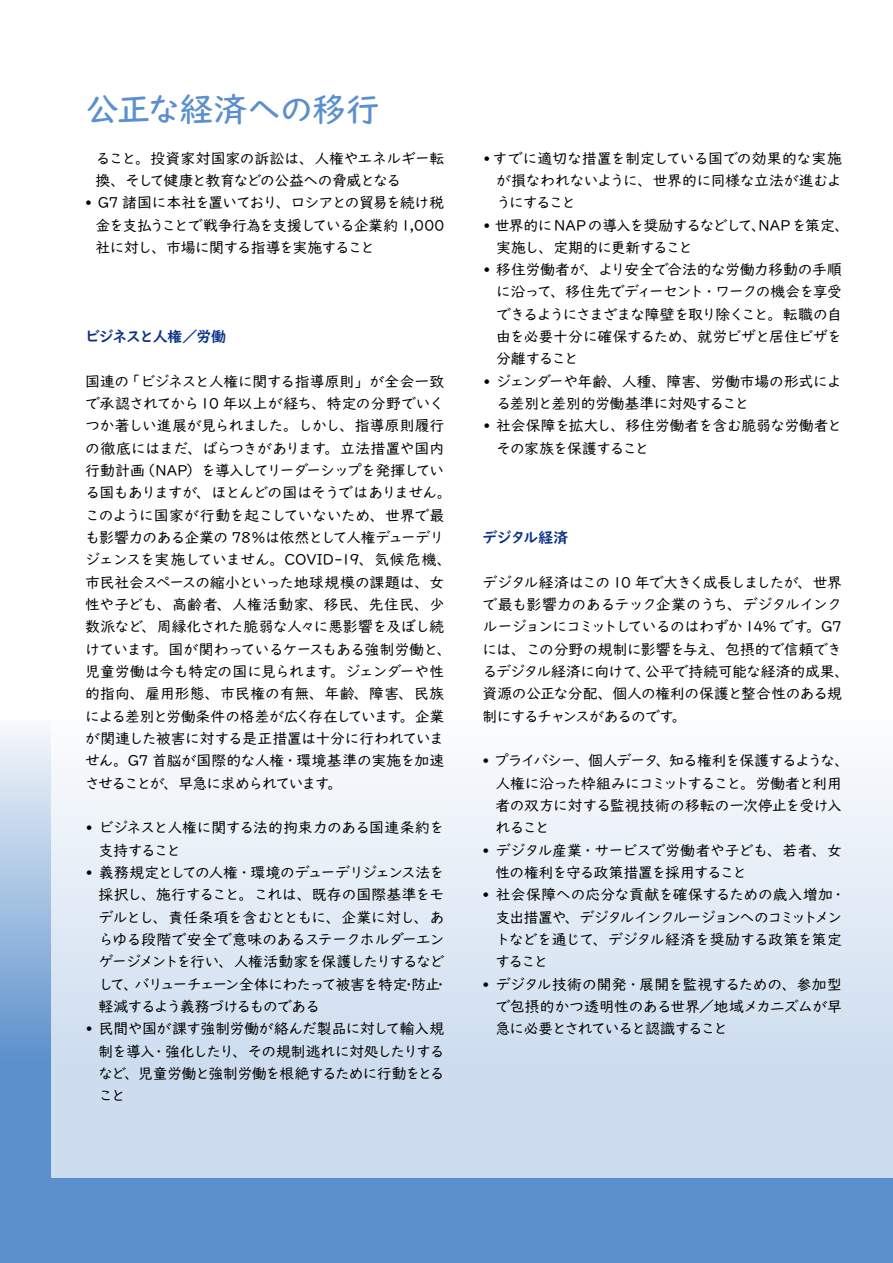
<style>
.page{position:relative;width:893px;height:1263px;background:#fff}
.page>*{position:absolute;margin:0;border:0;box-sizing:border-box;transform-origin:0 0}
.t1{font:500 34.05px "UD Digi Kyokasho Pro N";letter-spacing:-.04em;color:#5b90cc}
.t2{font:14.85px/22.4px "UD Digi Kyokasho Pro N";letter-spacing:-.045em;color:#000}
.t3{font:700 14.85px "UD Digi Kyokasho Pro N";letter-spacing:-.07em;color:#0c3388}
.s1{font-weight:800}
</style>
<div class="page">
<svg style="left:0;top:725px;width:893px;height:538px;background:#6899d0"></svg>
<svg style="left:51px;top:725px;width:842px;height:453px"></svg>
<h1 class="t1" style="left:85px;top:81px;width:296px">公正な経済への移行</h1>
<p class="t2" style="left:96px;top:146px;width:350px">ること。投資家対国家の訴訟は、人権やエネルギー転換、そして健康と教育などの公益への脅威となる</p>
<p class="t2" style="left:96px;top:191px;width:350px;text-align:justify;text-indent:-11px"><span class="s1">•</span> G7 諸国に本社を置いており、ロシアとの貿易を続け税金を支払うことで戦争行為を支援している企業約 1,000社に対し、市場に関する指導を実施すること</p>
<p class="t3" style="left:85px;top:324px;width:142px">ビジネスと人権／労働</p>
<p class="t2" style="left:85px;top:369px;width:368px">国連の「ビジネスと人権に関する指導原則」が全会一致で承認されてから10 年以上が経ち、特定の分野でいくつか著しい進展が見られました。しかし、指導原則履行の徹底にはまだ、ばらつきがあります。立法措置や国内行動計画（NAP）を導入してリーダーシップを発揮している国もありますが、ほとんどの国はそうではありません。このように国家が行動を起こしていないため、世界で最も影響力のある企業の 78％は依然として人権デューデリジェンスを実施していません。COVID-19、気候危機、市民社会スペースの縮小といった地球規模の課題は、女性や子ども、高齢者、人権活動家、移民、先住民、少数派など、周縁化された脆弱な人々に悪影響を及ぼし続けています。国が関わっているケースもある強制労働と、児童労働は今も特定の国に見られます。ジェンダーや性的指向、雇用形態、市民権の有無、年齢、障害、民族による差別と労働条件の格差が広く存在しています。企業が関連した被害に対する是正措置は十分に行われていません。G7 首脳が国際的な人権・環境基準の実施を加速させることが、早急に求められています。</p>
<p class="t2" style="left:99px;top:816px;width:347px;text-indent:-13px"><span class="s1">•</span> ビジネスと人権に関する法的拘束力のある国連条約を支持すること</p>
<p class="t2" style="left:99px;top:860px;width:351px;text-indent:-13px"><span class="s1">•</span> 義務規定としての人権・環境のデューデリジェンス法を採択し、施行すること。これは、既存の国際基準をモデルとし、責任条項を含むとともに、企業に対し、あらゆる段階で安全で意味のあるステークホルダーエンゲージメントを行い、人権活動家を保護したりするなどして、バリューチェーン全体にわたって被害を特定・防止・軽減するよう義務づけるものである</p>
<p class="t2" style="left:99px;top:1017px;width:347px;text-align:justify;text-indent:-13px"><span class="s1">•</span> 民間や国が課す強制労働が絡んだ製品に対して輸入規制を導入・強化したり、その規制逃れに対処したりするなど、児童労働と強制労働を根絶するために行動をとること</p>
<p class="t2" style="left:496px;top:146px;width:347px;text-align:justify;text-indent:-13px"><span class="s1">•</span> すでに適切な措置を制定している国での効果的な実施が損なわれないように、世界的に同様な立法が進むようにすること</p>
<p class="t2" style="left:496px;top:213px;width:355px;text-indent:-13px"><span class="s1">•</span> 世界的にNAP の導入を奨励するなどして、NAPを策定、実施し、定期的に更新すること</p>
<p class="t2" style="left:496px;top:258px;width:347px;text-align:justify;text-indent:-13px"><span class="s1">•</span> 移住労働者が、より安全で合法的な労働力移動の手順に沿って、移住先でディーセント・ワークの機会を享受できるようにさまざまな障壁を取り除くこと。転職の自由を必要十分に確保するため、就労ビザと居住ビザを分離すること</p>
<p class="t2" style="left:496px;top:369px;width:347px;text-indent:-13px"><span class="s1">•</span> ジェンダーや年齢、人種、障害、労働市場の形式による差別と差別的労働基準に対処すること</p>
<p class="t2" style="left:496px;top:414px;width:347px;text-indent:-13px"><span class="s1">•</span> 社会保障を拡大し、移住労働者を含む脆弱な労働者とその家族を保護すること</p>
<p class="t3" style="left:483px;top:525px;width:87px">デジタル経済</p>
<p class="t2" style="left:483px;top:570px;width:368px">デジタル経済はこの 10 年で大きく成長しましたが、世界で最も影響力のあるテック企業のうち、デジタルインクルージョンにコミットしているのはわずか 14% です。G7には、この分野の規制に影響を与え、包摂的で信頼できるデジタル経済に向けて、公平で持続可能な経済的成果、資源の公正な分配、個人の権利の保護と整合性のある規制にするチャンスがあるのです。</p>
<p class="t2" style="left:495px;top:749px;width:355px;text-indent:-13px"><span class="s1">•</span> プライバシー、個人データ、知る権利を保護するような、人権に沿った枠組みにコミットすること。労働者と利用者の双方に対する監視技術の移転の一次停止を受け入れること</p>
<p class="t2" style="left:495px;top:838px;width:348px;text-indent:-13px"><span class="s1">•</span> デジタル産業・サービスで労働者や子ども、若者、女性の権利を守る政策措置を採用すること</p>
<p class="t2" style="left:495px;top:883px;width:352px;text-indent:-13px"><span class="s1">•</span> 社会保障への応分な貢献を確保するための歳入増加・支出措置や、デジタルインクルージョンへのコミットメントなどを通じて、デジタル経済を奨励する政策を策定すること</p>
<p class="t2" style="left:495px;top:972px;width:348px;text-align:justify;text-indent:-13px"><span class="s1">•</span> デジタル技術の開発・展開を監視するための、参加型で包摂的かつ透明性のある世界／地域メカニズムが早急に必要とされていると認識すること</p>
</div>
